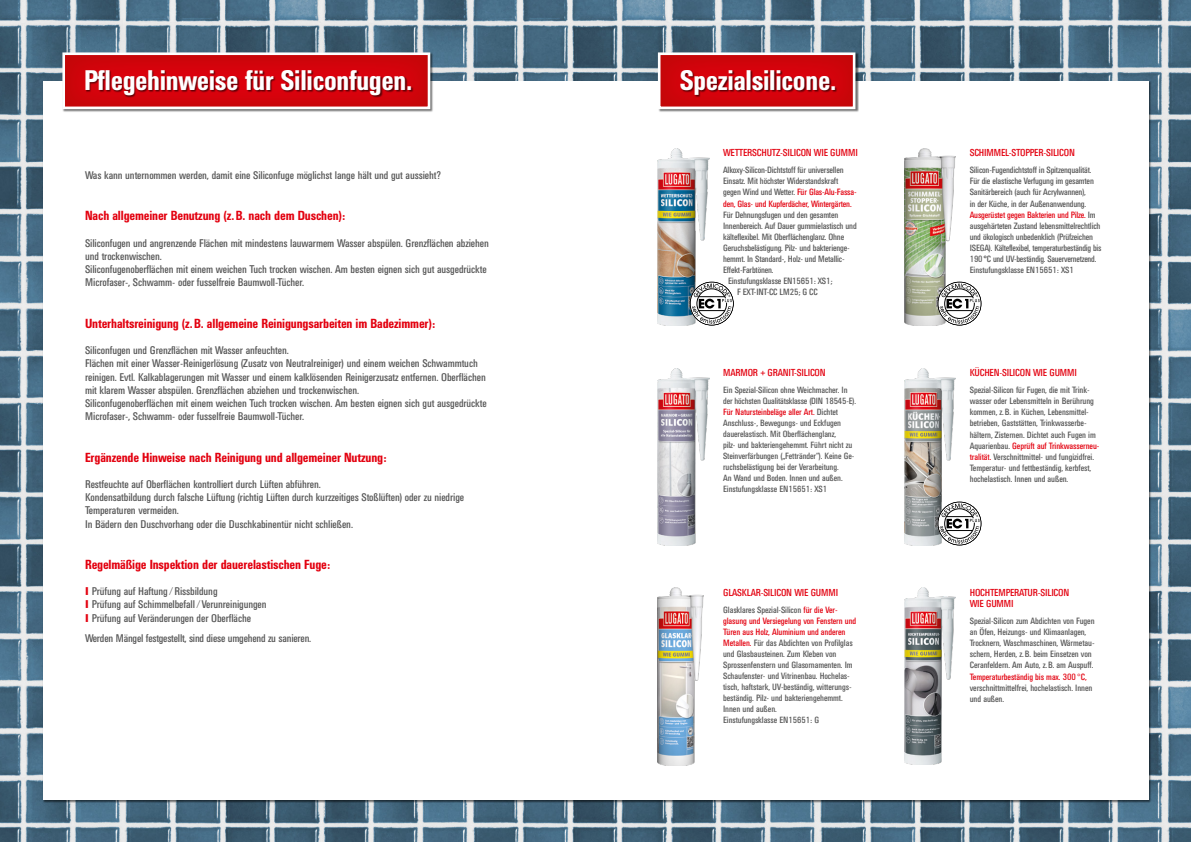
<style>
.page{position:relative;width:1191px;height:842px;background:#fff}
.page>*{position:absolute;margin:0;border:0;box-sizing:border-box;transform-origin:0 0}
.t1{font:500 condensed 28px "UN11";color:#fff}
.t2{font:500 condensed 13px "UN11";color:#e3000f}
.t3{font:condensed 11px/13.2px "UN11";color:#565656}
.t4{font:condensed 10px/11px "UN11";letter-spacing:-.01em;color:#e3000f}
.t5{font:condensed 9px/11.1px "UN11";color:#565656}
.t6{font:condensed 8.9px/10.9px "UN11";color:#565656}
.s1{font-weight:500;font-size:16px;color:#e3000f}
.s2{color:#e3000f}
.s3{font-family:"Helvetica Neue";font-stretch:normal;color:#000}
.s4{font-family:"Helvetica Neue";font-stretch:normal;color:#e3000f}
</style>
<div class="page">
<img style="left:0;top:0;width:1191px;height:842px">
<div style="left:43px;top:81px;width:1105px;height:718px;background:#fff"></div>
<div style="left:62px;top:52px;width:372px;height:61px;background:#000;opacity:.55"></div>
<div style="left:62px;top:52px;width:368px;height:57px;background:#ce040a;border:3px solid #fff"></div>
<div style="left:86px;top:70px;width:327px;height:28px;background:#000;opacity:.55"></div>
<div style="left:658px;top:52px;width:201px;height:61px;background:#000;opacity:.55"></div>
<div style="left:658px;top:52px;width:197px;height:57px;background:#cd040a;border:3px solid #fff"></div>
<div style="left:680px;top:70px;width:157px;height:27px;background:#000;opacity:.55"></div>
<img style="left:658px;top:148px;width:51px;height:178px">
<img style="left:658px;top:368px;width:51px;height:177px">
<img style="left:904px;top:368px;width:51px;height:177px">
<img style="left:904px;top:588px;width:51px;height:177px">
<img style="left:904px;top:148px;width:51px;height:178px">
<svg style="left:690px;top:282px;width:43px;height:44px"></svg>
<svg style="left:937px;top:282px;width:44px;height:44px"></svg>
<svg style="left:937px;top:502px;width:44px;height:43px"></svg>
<img style="left:658px;top:588px;width:45px;height:177px">
<h1 class="t1" style="left:84px;top:64px;width:329px">Pflegehinweise für Siliconfugen.</h1>
<h1 class="t1" style="left:679px;top:64px;width:158px">Spezialsilicone.</h1>
<p class="t3" style="left:85px;top:168px;width:357px">Was kann unternommen werden, damit eine Siliconfuge möglichst lange hält und gut aussieht?</p>
<h2 class="t2" style="left:85px;top:208px;width:262px">Nach allgemeiner Benutzung (z.B. nach dem Duschen):</h2>
<p class="t3" style="left:85px;top:236px;width:405px">Siliconfugen und angrenzende Flächen mit mindestens lauwarmem Wasser abspülen. Grenzflächen abziehen und trockenwischen.<br>Siliconfugenoberflächen mit einem weichen Tuch trocken wischen. Am besten eignen sich gut ausgedrückte Microfaser-, Schwamm- oder fusselfreie Baumwoll-Tücher.</p>
<h2 class="t2" style="left:85px;top:316px;width:352px">Unterhaltsreinigung (z.B. allgemeine Reinigungsarbeiten im Badezimmer):</h2>
<p class="t3" style="left:85px;top:344px;width:403px">Siliconfugen und Grenzflächen mit Wasser anfeuchten.<br>Flächen mit einer Wasser-Reinigerlösung (Zusatz von Neutralreiniger) und einem weichen Schwammtuch reinigen. Evtl. Kalkablagerungen mit Wasser und einem kalklösenden Reinigerzusatz entfernen. Oberflächen mit klarem Wasser abspülen. Grenzflächen abziehen und trockenwischen.<br>Siliconfugenoberflächen mit einem weichen Tuch trocken wischen. Am besten eignen sich gut ausgedrückte Microfaser-, Schwamm- oder fusselfreie Baumwoll-Tücher.</p>
<h2 class="t2" style="left:85px;top:449px;width:303px">Ergänzende Hinweise nach Reinigung und allgemeiner Nutzung:</h2>
<p class="t3" style="left:85px;top:477px;width:380px">Restfeuchte auf Oberflächen kontrolliert durch Lüften abführen.<br>Kondensatbildung durch falsche Lüftung (richtig Lüften durch kurzzeitiges Stoßlüften) oder zu niedrige Temperaturen vermeiden.<br>In Bädern den Duschvorhang oder die Duschkabinentür nicht schließen.</p>
<h2 class="t2" style="left:85px;top:557px;width:246px">Regelmäßige Inspektion der dauerelastischen Fuge:</h2>
<p class="t3" style="left:85px;top:585px;width:183px"><span class="s1">ı</span> Prüfung auf Haftung | Rissbildung<br><span class="s1">ı</span> Prüfung auf Schimmelbefall | Verunreinigungen <span class="s1">ı</span> Prüfung auf Veränderungen der Oberfläche</p>
<p class="t3" style="left:85px;top:631px;width:228px">Werden Mängel festgestellt, sind diese umgehend zu sanieren.</p>
<p class="t4" style="left:723px;top:147px;width:136px">WETTERSCHUTZ-SILICON WIE GUMMI</p>
<p class="t5" style="left:723px;top:165px;width:135px">Alkoxy-Silicon-Dichtstoff für universellen Einsatz. Mit höchster Widerstandskraft gegen Wind und Wetter. <span class="s2">Für Glas-Alu-Fassa&shy;den, Glas- und Kupferdächer, Wintergärten.</span></p>
<p class="t5" style="left:723px;top:209px;width:117px">Für Dehnungsfugen und den gesamten</p>
<p class="t5" style="left:723px;top:220px;width:135px">Innenbereich. Auf Dauer gummielastisch und</p>
<p class="t5" style="left:723px;top:231px;width:123px">kälteflexibel. Mit Oberflächenglanz. Ohne</p>
<p class="t5" style="left:723px;top:242px;width:128px">Geruchsbelästigung. Pilz- und bakterienge-</p>
<p class="t5" style="left:723px;top:253px;width:123px">hemmt. In Standard-, Holz- und Metallic-</p>
<p class="t5" style="left:723px;top:264px;width:52px">Effekt-Farbtönen.</p>
<p class="t5" style="left:728px;top:275px;width:106px">Einstufungsklasse EN15651: XS1;</p>
<p class="t5" style="left:737px;top:286px;width:82px">F EXT-INT-CC LM25; G CC</p>
<p class="t4" style="left:723px;top:367px;width:104px">MARMOR + GRANIT-SILICON</p>
<p class="t6" style="left:723px;top:385px;width:134px">Ein Spezial-Silicon ohne Weichmacher. In der höchsten Qualitätsklasse (DIN 18545-E).<br><span class="s2">Für Natursteinbeläge aller Art.</span> Dichtet Anschluss-, Bewegungs- und Eckfugen dauerelastisch. Mit Oberflächenglanz,<br>pilz- und bakteriengehemmt. Führt nicht zu Steinverfärbungen („Fettränder“). Keine Ge&shy;ruchsbelästigung bei der Verarbeitung.<br>An Wand und Boden. Innen und außen.<br>Einstufungsklasse EN15651: XS1</p>
<p class="t4" style="left:723px;top:587px;width:116px">GLASKLAR-SILICON WIE GUMMI</p>
<p class="t5" style="left:723px;top:604px;width:135px">Glasklares Spezial-Silicon <span class="s2">für die Ver&shy;glasung und Versiegelung von Fenstern und Türen aus Holz, Aluminium und anderen Metallen.</span> Für das Abdichten von Profilglas und Glasbausteinen. Zum Kleben von Sprossenfenstern und Glasornamenten. Im Schaufenster- und Vitrinenbau. Hochelas&shy;tisch, haftstark, UV-beständig, witterungs&shy;beständig. Pilz- und bakteriengehemmt.<br>Innen und außen.</p>
<p class="t6" style="left:723px;top:714px;width:97px">Einstufungsklasse EN15651: G</p>
<p class="t4" style="left:969px;top:147px;width:106px">SCHIMMEL-STOPPER-SILICON</p>
<p class="t5" style="left:969px;top:165px;width:133px">Silicon-Fugendichtstoff in Spitzenqualität.<br>Für die elastische Verfugung im gesamten Sanitärbereich (auch für Acrylwannen),<br>in der Küche, in der Außenanwendung.<br><span class="s2">Ausgerüstet gegen Bakterien und Pilze.</span> Im ausgehärteten Zustand lebensmittelrechtlich und ökologisch unbedenklich (Prüfzeichen ISEGA). Kälteflexibel, temperaturbeständig bis 190<span class="s3">°</span>C und UV-beständig. Sauervernetzend.</p>
<p class="t6" style="left:969px;top:264px;width:105px">Einstufungsklasse EN15651: XS1</p>
<p class="t4" style="left:969px;top:367px;width:109px">KÜCHEN-SILICON WIE GUMMI</p>
<p class="t5" style="left:969px;top:385px;width:131px">Spezial-Silicon für Fugen, die mit Trink&shy;wasser oder Lebensmitteln in Berührung kommen, z.B. in Küchen, Lebensmittel&shy;betrieben, Gaststätten, Trinkwasserbe&shy;hältern, Zisternen. Dichtet auch Fugen im Aquarienbau. <span class="s2">Geprüft auf Trinkwasserneu&shy;tralität.</span> Verschnittmittel- und fungizidfrei.<br>Temperatur- und fettbeständig, kerbfest, hochelastisch. Innen und außen.</p>
<p class="t4" style="left:969px;top:587px;width:101px">HOCHTEMPERATUR-SILICON<br>WIE GUMMI</p>
<p class="t5" style="left:969px;top:615px;width:126px">Spezial-Silicon zum Abdichten von Fugen an Öfen, Heizungs- und Klimaanlagen, Trocknern, Waschmaschinen, Wärmetau&shy;schern, Herden, z. B. beim Einsetzen von Ceranfeldern. Am Auto, z. B. am Auspuff.<br><span class="s2">Temperaturbeständig bis max. 300</span> <span class="s4">°</span><span class="s2">C, </span>verschnittmittelfrei, hochelastisch. Innen und außen.</p>
</div>
